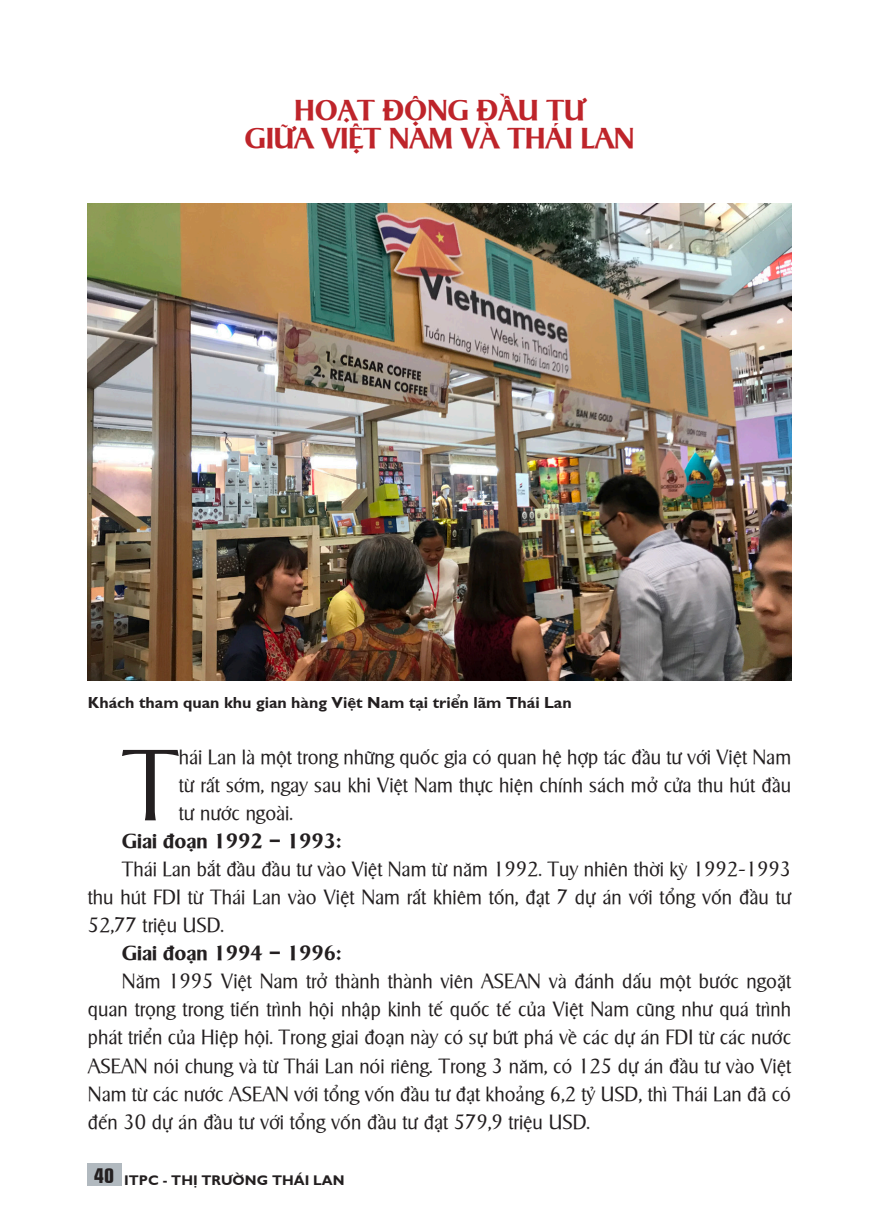
<style>
.page{position:relative;width:879px;height:1231px;background:#fff}
.page>*{position:absolute;margin:0;border:0;box-sizing:border-box;transform-origin:0 0}
.dropcap_3_line_vo_6{font:300 97.8px "SFU Sigvar";color:#231f20}
.tên_chương_thông_tin{font:600 28px "SFU Sigvar";color:#be242a}
.Bodytext__đầu_dòng_v{font:300 20px/28px "SFU Sigvar";color:#231f20;text-align:justify}
.dropcap_3_line_vo_6-2{font:300 20px/28px "SFU Sigvar";color:#231f20;text-align:justify}
.Bodytext__đầu_dòng_v-2{font:600 20px "SFU Sigvar";color:#231f20}
.chú_thích_ảnh_-_canh{font:700 16px "SFU Gill Sans";color:#231f20}
.t1{font:700 14px "SFU Gill Sans";color:#231f20}
.s1{font-family:"SFU Eurostile";font-stretch:condensed;font-size:20px}
</style>
<div class="page">
<div style="left:87px;top:1163px;width:34px;height:23px;background:#b1b9bf"></div>
<img style="left:88px;top:204px;width:703px;height:476px">
<p class="tên_chương_thông_tin" style="left:294px;top:88px;width:291px">HOẠT ĐỘNG ĐẦU TƯ</p>
<p class="tên_chương_thông_tin" style="left:244px;top:116px;width:391px">GIỮA VIỆT NAM VÀ THÁI LAN</p>
<p class="chú_thích_ảnh_-_canh" style="left:88px;top:690px;width:485px">Khách tham quan khu gian hàng Việt Nam tại triển lãm Thái Lan</p>
<p class="dropcap_3_line_vo_6" style="left:122px;top:709px;width:58px">T</p>
<p class="dropcap_3_line_vo_6-2" style="left:179px;top:741px;width:614px">hái Lan là một trong những quốc gia có quan hệ hợp tác đầu tư với Việt Nam từ rất sớm, ngay sau khi Việt Nam thực hiện chính sách mở cửa thu hút đầu tư nước ngoài.</p>
<p class="Bodytext__đầu_dòng_v-2" style="left:122px;top:825px;width:221px">Giai đoạn 1992 – 1993:</p>
<p class="Bodytext__đầu_dòng_v" style="left:88px;top:853px;width:704px;text-indent:34px">Thái Lan bắt đầu đầu tư vào Việt Nam từ năm 1992. Tuy nhiên thời kỳ 1992-1993 thu hút FDI từ Thái Lan vào Việt Nam rất khiêm tốn, đạt 7 dự án với tổng vốn đầu tư 52,77 triệu USD.</p>
<p class="Bodytext__đầu_dòng_v-2" style="left:122px;top:937px;width:221px">Giai đoạn 1994 – 1996:</p>
<p class="Bodytext__đầu_dòng_v" style="left:88px;top:965px;width:704px;text-indent:34px">Năm 1995 Việt Nam trở thành thành viên ASEAN và đánh dấu một bước ngoặt quan trọng trong tiến trình hội nhập kinh tế quốc tế của Việt Nam cũng như quá trình phát triển của Hiệp hội. Trong giai đoạn này có sự bứt phá về các dự án FDI từ các nước ASEAN nói chung và từ Thái Lan nói riêng. Trong 3 năm, có 125 dự án đầu tư vào Việt Nam từ các nước ASEAN với tổng vốn đầu tư đạt khoảng 6,2 tỷ USD, thì Thái Lan đã có đến 30 dự án đầu tư với tổng vốn đầu tư đạt 579,9 triệu USD.</p>
<p class="t1" style="left:94px;top:1168px;width:252px"><span class="s1">40</span> ITPC - THỊ TRƯỜNG THÁI LAN</p>
</div>
